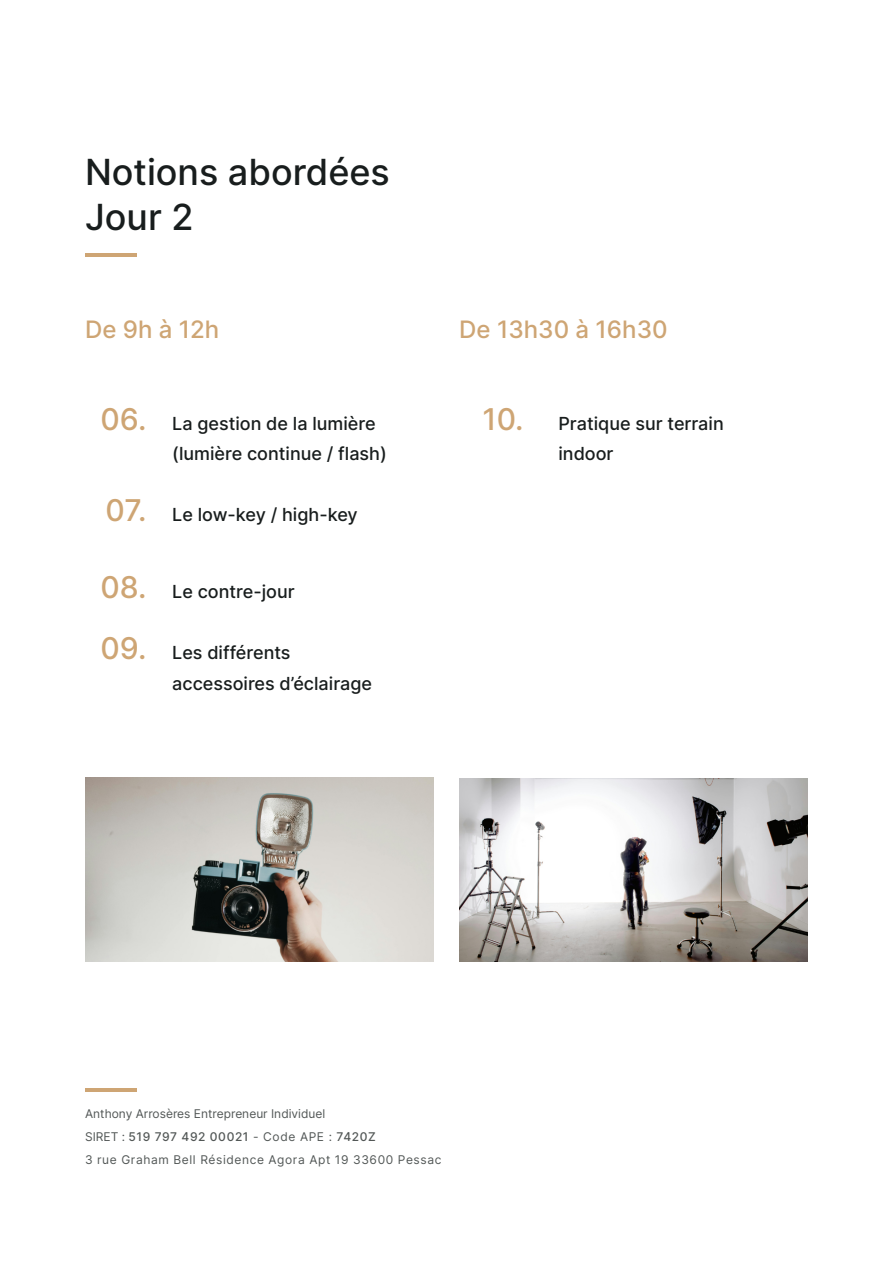
<style>
.page{position:relative;width:893px;height:1263px;background:#fff}
.page>*{position:absolute;margin:0;border:0;box-sizing:border-box;transform-origin:0 0}
.t1{font:500 36px/45.9px "Inter";color:#181d1d}
.t2{font:500 30px "Inter";color:#cea574}
.t3{font:500 24px "Inter";color:#cea574}
.t4{font:500 18px/30.6px "Inter";color:#181d1d}
.t5{font:12px/23px "Inter";letter-spacing:.03em;color:#525756}
.s1{font-size:30px;color:#cea574}
.s2{font-weight:500}
</style>
<div class="page">
<hr style="left:85px;top:1088px;width:51px;height:4px;background:#cea574">
<hr style="left:85px;top:253px;width:51px;height:4px;background:#cea574">
<img style="left:85px;top:778px;width:349px;height:183px">
<img style="left:459px;top:779px;width:349px;height:182px">
<h1 class="t1" style="left:85px;top:148px;width:306px">Notions abordées<br>Jour 2</h1>
<h3 class="t3" style="left:85px;top:314px;width:136px">De 9h à 12h</h3>
<h3 class="t3" style="left:459px;top:314px;width:210px">De 13h30 à 16h30</h3>
<h2 class="t2" style="left:101px;top:400px;width:47px">06.</h2>
<p class="t4" style="left:172px;top:408px;width:216px">La gestion de la lumière (lumière continue / flash)</p>
<p class="t4" style="left:106px;top:499px;width:254px"><span class="s1">07.</span> Le low-key / high-key</p>
<p class="t4" style="left:100px;top:576px;width:196px"><span class="s1">08.</span> Le contre-jour</p>
<h2 class="t2" style="left:100px;top:630px;width:48px">09.</h2>
<p class="t4" style="left:172px;top:637px;width:201px">Les différents accessoires d’éclairage</p>
<h2 class="t2" style="left:483px;top:400px;width:43px">10.</h2>
<p class="t4" style="left:558px;top:408px;width:167px">Pratique sur terrain indoor</p>
<p class="t5" style="left:85px;top:1102px;width:358px">Anthony Arrosères Entrepreneur Individuel<br>SIRET : <span class="s2">519 797 492 00021</span> - Code APE : <span class="s2">7420Z<br></span>3 rue Graham Bell Résidence Agora Apt 19 33600 Pessac</p>
</div>
